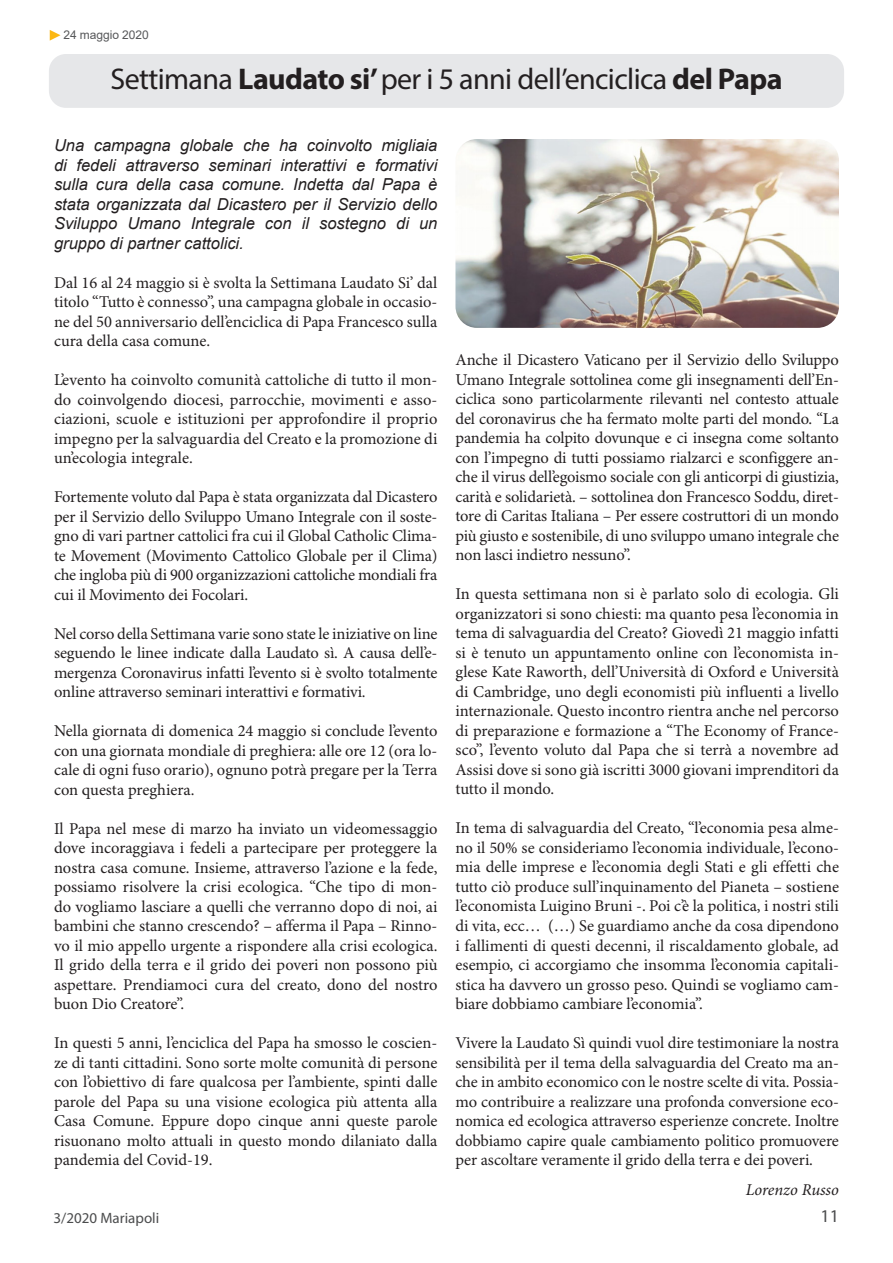
<style>
.page{position:relative;width:893px;height:1263px;background:#fff}
.page>*{position:absolute;margin:0;border:0;box-sizing:border-box;transform-origin:0 0}
.Titel_arial_20{font:30px "Myriad Pro";letter-spacing:-.02em;color:#231f20}
.t1{font:18px "Myriad Pro";color:#4b4c4d}
.t2{font:16.5px/19.5px "Minion Pro";letter-spacing:-.005em;color:#231f20;text-align:justify}
.Intro{font:italic 16.5px/19.5px "Arial";color:#231f20;text-align:justify}
.t3{font:italic 16.5px "Minion Pro";color:#231f20}
.t4{font:15px "Myriad Pro";color:#4b4c4d}
.Intro-2{font:12px "Arial";color:#57585a}
.s1{font-weight:700}
</style>
<div class="page">
<div style="left:49px;top:54px;width:795px;height:54px;background:#e6e7e9;border-radius:17px"></div>
<img style="left:455px;top:139px;width:384px;height:189px">
<svg style="left:50px;top:30px;width:11px;height:11px"></svg>
<p class="Intro-2" style="left:63px;top:26px;width:87px">24 maggio 2020</p>
<p class="Titel_arial_20" style="left:110px;top:60px;width:674px">Settimana <span class="s1">Laudato si’</span> per i 5 anni dell’enciclica <span class="s1">del Papa</span></p>
<p class="Intro" style="left:54px;top:136px;width:385px">Una campagna globale che ha coinvolto migliaia di fedeli attraverso seminari interattivi e formativi sulla cura della casa comune. Indetta dal Papa è stata organizzata dal Dicastero per il Servizio dello Sviluppo Umano Integrale con il sostegno di un gruppo di partner cattolici.</p>
<p class="t2" style="left:54px;top:273px;width:385px">Dal 16 al 24 maggio si è svolta la Settimana Laudato Si’ dal titolo “Tutto è connesso”, una campagna globale in occasio&shy;ne del 50 anniversario dell’enciclica di Papa Francesco sulla cura della casa comune.</p>
<p class="t2" style="left:54px;top:371px;width:385px">L’evento ha coinvolto comunità cattoliche di tutto il mon&shy;do coinvolgendo diocesi, parrocchie, movimenti e asso&shy;ciazioni, scuole e istituzioni per approfondire il proprio impegno per la salvaguardia del Creato e la promozione di un’ecologia integrale.</p>
<p class="t2" style="left:54px;top:488px;width:385px">Fortemente voluto dal Papa è stata organizzata dal Dicastero per il Servizio dello Sviluppo Umano Integrale con il soste&shy;gno di vari partner cattolici fra cui il Global Catholic Clima&shy;te Movement (Movimento Cattolico Globale per il Clima) che ingloba più di 900 organizzazioni cattoliche mondiali fra cui il Movimento dei Focolari.</p>
<p class="t2" style="left:54px;top:624px;width:385px">Nel corso della Settimana varie sono state le iniziative on line seguendo le linee indicate dalla Laudato sì. A causa dell’e&shy;mergenza Coronavirus infatti l’evento si è svolto totalmente online attraverso seminari interattivi e formativi.</p>
<p class="t2" style="left:54px;top:722px;width:385px">Nella giornata di domenica 24 maggio si conclude l’evento con una giornata mondiale di preghiera: alle ore 12 (ora lo&shy;cale di ogni fuso orario), ognuno potrà pregare per la Terra con questa preghiera.</p>
<p class="t2" style="left:54px;top:819px;width:385px">Il Papa nel mese di marzo ha inviato un videomessaggio dove incoraggiava i fedeli a partecipare per proteggere la nostra casa comune. Insieme, attraverso l’azione e la fede, possiamo risolvere la crisi ecologica. “Che tipo di mon&shy;do vogliamo lasciare a quelli che verranno dopo di noi, ai bambini che stanno crescendo? – afferma il Papa – Rinno&shy;vo il mio appello urgente a rispondere alla crisi ecologica.<br>Il grido della terra e il grido dei poveri non possono più aspettare. Prendiamoci cura del creato, dono del nostro buon Dio Creatore”.</p>
<p class="t2" style="left:54px;top:1034px;width:385px">In questi 5 anni, l’enciclica del Papa ha smosso le coscien&shy;ze di tanti cittadini. Sono sorte molte comunità di persone con l’obiettivo di fare qualcosa per l’ambiente, spinti dalle parole del Papa su una visione ecologica più attenta alla Casa Comune. Eppure dopo cinque anni queste parole risuonano molto attuali in questo mondo dilaniato dalla pandemia del Covid-19.</p>
<p class="t2" style="left:455px;top:351px;width:385px">Anche il Dicastero Vaticano per il Servizio dello Sviluppo Umano Integrale sottolinea come gli insegnamenti dell’En&shy;ciclica sono particolarmente rilevanti nel contesto attuale del coronavirus che ha fermato molte parti del mondo. “La pandemia ha colpito dovunque e ci insegna come soltanto con l’impegno di tutti possiamo rialzarci e sconfiggere an&shy;che il virus dell’egoismo sociale con gli anticorpi di giustizia, carità e solidarietà. – sottolinea don Francesco Soddu, diret&shy;tore di Caritas Italiana – Per essere costruttori di un mondo più giusto e sostenibile, di uno sviluppo umano integrale che non lasci indietro nessuno”.</p>
<p class="t2" style="left:455px;top:585px;width:385px">In questa settimana non si è parlato solo di ecologia. Gli organizzatori si sono chiesti: ma quanto pesa l’economia in tema di salvaguardia del Creato? Giovedì 21 maggio infatti si è tenuto un appuntamento online con l’economista in&shy;glese Kate Raworth, dell’Università di Oxford e Università di Cambridge, uno degli economisti più influenti a livello internazionale. Questo incontro rientra anche nel percorso di preparazione e formazione a “The Economy of France&shy;sco”, l’evento voluto dal Papa che si terrà a novembre ad Assisi dove si sono già iscritti 3000 giovani imprenditori da tutto il mondo.</p>
<p class="t2" style="left:455px;top:819px;width:385px">In tema di salvaguardia del Creato, “l’economia pesa alme&shy;no il 50% se consideriamo l’economia individuale, l’econo&shy;mia delle imprese e l’economia degli Stati e gli effetti che tutto ciò produce sull’inquinamento del Pianeta – sostiene l’economista Luigino Bruni -. Poi c’è la politica, i nostri stili di vita, ecc… (…) Se guardiamo anche da cosa dipendono i fallimenti di questi decenni, il riscaldamento globale, ad esempio, ci accorgiamo che insomma l’economia capitali&shy;stica ha davvero un grosso peso. Quindi se vogliamo cam&shy;biare dobbiamo cambiare l’economia”.</p>
<p class="t2" style="left:455px;top:1034px;width:385px">Vivere la Laudato Sì quindi vuol dire testimoniare la nostra sensibilità per il tema della salvaguardia del Creato ma an&shy;che in ambito economico con le nostre scelte di vita. Possia&shy;mo contribuire a realizzare una profonda conversione eco&shy;nomica ed ecologica attraverso esperienze concrete. Inoltre dobbiamo capire quale cambiamento politico promuovere per ascoltare veramente il grido della terra e dei poveri.</p>
<p class="t3" style="left:746px;top:1178px;width:95px">Lorenzo Russo</p>
<p class="t4" style="left:54px;top:1209px;width:107px">3/2020 Mariapoli</p>
<p class="t1" style="left:820px;top:1205px;width:20px">11</p>
</div>
